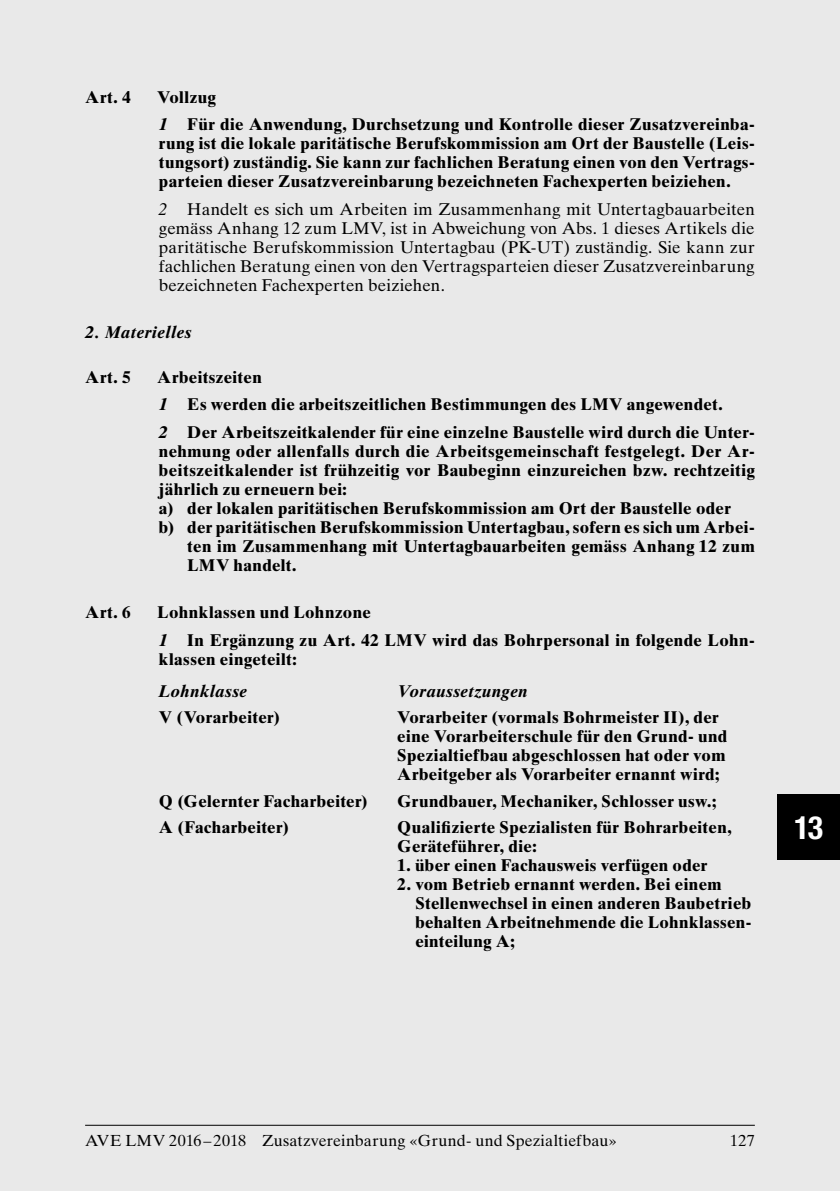
<style>
.page{position:relative;width:840px;height:1191px;background:#fff}
.page>*{position:absolute;margin:0;border:0;box-sizing:border-box;transform-origin:0 0}
.t1{font:700 condensed 32px "Helvetica Neue LT Std";color:#fff}
.t2{font:700 17px/19px "Times Ten LT Std";letter-spacing:.02em;color:#000}
.t3{font:17px/19px "Times Ten LT Std";letter-spacing:.005em;color:#000;text-align:justify}
.t4{font:italic 700 17px "Times Ten LT Std";letter-spacing:.02em;color:#000}
.t5{font:16px "Times Ten LT Std";letter-spacing:.015em;color:#000}
.s1{font-style:italic}
</style>
<div class="page">
<div style="left:0;top:0;width:839px;height:1191px;background:#e9e9e9"></div>
<hr style="left:85px;top:1124px;width:669px;height:1px;background:#000">
<div style="left:777px;top:794px;width:62px;height:66px;background:#000"></div>
<p class="t2" style="left:85px;top:87px;width:47px">Art. 4</p>
<p class="t2" style="left:157px;top:83px;width:598px;line-height:27.6px">Vollzug<br><span class="s1">1</span> Für die Anwendung, Durchsetzung und Kontrolle dieser Zusatzvereinba-</p>
<p class="t2" style="left:159px;top:134px;width:597px;text-align:justify">rung ist die lokale paritätische Berufskommission am Ort der Baustelle (Leis&shy;tungsort) zuständig. Sie kann zur fachlichen Beratung einen von den Vertrags&shy;parteien dieser Zusatzvereinbarung bezeichneten Fachexperten beiziehen.</p>
<p class="t3" style="left:159px;top:200px;width:597px"><span class="s1">2</span> Handelt es sich um Arbeiten im Zusammenhang mit Untertagbauarbeiten gemäss Anhang 12 zum LMV, ist in Abweichung von Abs. 1 dieses Artikels die paritätische Berufskommission Untertagbau (PK-UT) zuständig. Sie kann zur fachlichen Beratung einen von den Vertragsparteien dieser Zusatzvereinbarung bezeichneten Fachexperten beiziehen.</p>
<p class="t4" style="left:85px;top:322px;width:108px">2. Materielles</p>
<p class="t2" style="left:85px;top:367px;width:47px">Art. 5</p>
<p class="t2" style="left:157px;top:363px;width:598px;line-height:27.6px">Arbeitszeiten<br><span class="s1">1</span> Es werden die arbeitszeitlichen Bestimmungen des LMV angewendet.<br><span class="s1">2</span> Der Arbeitszeitkalender für eine einzelne Baustelle wird durch die Unter-</p>
<p class="t2" style="left:159px;top:441px;width:597px">nehmung oder allenfalls durch die Arbeitsgemeinschaft festgelegt. Der Ar-</p>
<p class="t2" style="left:159px;top:460px;width:597px">beitszeitkalender ist frühzeitig vor Baubeginn einzureichen bzw. rechtzeitig</p>
<p class="t2" style="left:159px;top:479px;width:189px">jährlich zu erneuern bei:</p>
<p class="t2" style="left:159px;top:498px;width:573px">a) der lokalen paritätischen Berufskommission am Ort der Baustelle oder</p>
<p class="t2" style="left:159px;top:517px;width:595px">b) der paritätischen Berufskommission Untertagbau, sofern es sich um Arbei-</p>
<p class="t2" style="left:187px;top:536px;width:568px">ten im Zusammenhang mit Untertagbauarbeiten gemäss Anhang 12 zum</p>
<p class="t2" style="left:187px;top:555px;width:111px">LMV handelt.</p>
<p class="t2" style="left:85px;top:603px;width:47px">Art. 6</p>
<p class="t2" style="left:157px;top:598px;width:598px;line-height:27.6px">Lohnklassen und Lohnzone<br><span class="s1">1</span> In Ergänzung zu Art. 42 LMV wird das Bohrpersonal in folgende Lohn-</p>
<p class="t2" style="left:159px;top:649px;width:139px">klassen eingeteilt:</p>
<p class="t4" style="left:159px;top:681px;width:89px">Lohnklasse</p>
<p class="t4" style="left:397px;top:681px;width:132px">Voraussetzungen</p>
<p class="t2" style="left:159px;top:707px;width:122px">V (Vorarbeiter)</p>
<p class="t2" style="left:397px;top:707px;width:331px">Vorarbeiter (vormals Bohrmeister II), der eine Vorarbeiterschule für den Grund- und Spezialtiefbau abgeschlossen hat oder vom Arbeitgeber als Vorarbeiter ernannt wird;</p>
<p class="t2" style="left:159px;top:791px;width:210px">Q (Gelernter Facharbeiter)</p>
<p class="t2" style="left:397px;top:791px;width:320px">Grundbauer, Mechaniker, Schlosser usw.;</p>
<p class="t2" style="left:159px;top:817px;width:131px">A (Facharbeiter)</p>
<p class="t2" style="left:397px;top:817px;width:335px">Qualifizierte Spezialisten für Bohrarbeiten,<br>Geräteführer, die:</p>
<p class="t2" style="left:397px;top:855px;width:311px">1. über einen Fachausweis verfügen oder</p>
<p class="t2" style="left:415px;top:874px;width:337px;text-indent:-18px">2. vom Betrieb ernannt werden. Bei einem Stellenwechsel in einen anderen Baubetrieb behalten Arbeitnehmende die Lohnklassen&shy;einteilung A;</p>
<h1 class="t1" style="left:793px;top:808px;width:30px">13</h1>
<p class="t5" style="left:85px;top:1130px;width:533px">AVE LMV 2016–2018 Zusatzvereinbarung «Grund- und Spezialtiefbau»</p>
<p class="t5" style="left:729px;top:1130px;width:26px">127</p>
</div>
